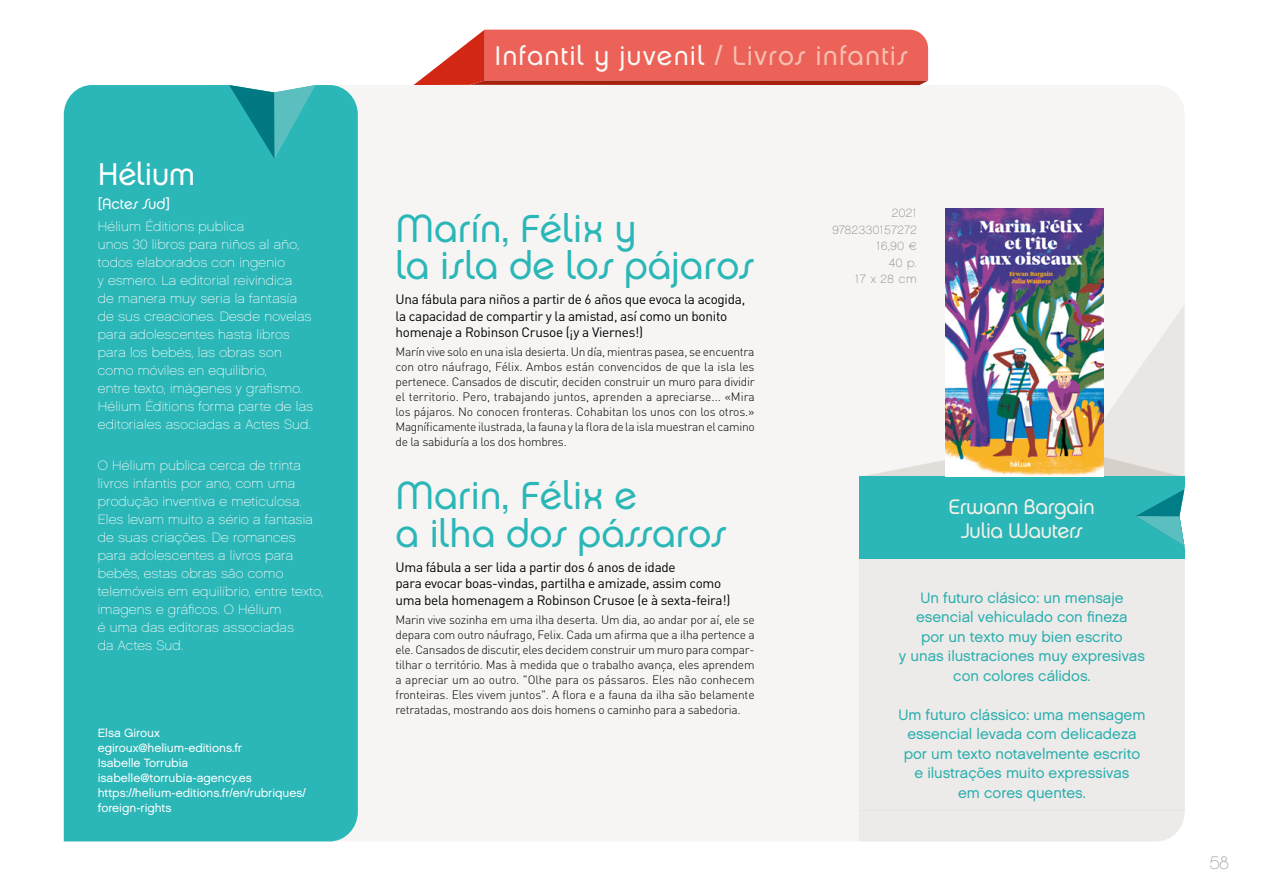
<style>
.page{position:relative;width:1263px;height:893px;background:#fff}
.page>*{position:absolute;margin:0;border:0;box-sizing:border-box;transform-origin:0 0}
.Titre{font:39px/37.5px "Chalet London Nineteen Seventy";color:#2bb6b7}
.TEXTE_BLOC_COULEUR{font:31.5px "Chalet London Nineteen Seventy";letter-spacing:-.01em;color:#fff}
.t1{font:27px "Chalet London Nineteen Seventy";letter-spacing:.04em;color:#faf9f5}
.Texte{font:21px "Chalet London Nineteen Seventy";letter-spacing:-.02em;color:#f3f1e8}
.t2{font:18px "Chalet Paris Nineteen Seventy";color:#a5a19e}
.t3{font:15px/19.5px "Chalet London Nineteen Sixty";color:#2bb6b7;text-align:center}
.TEXTE_BLOC_COULEUR-2{font:15px "Chalet London Nineteen Seventy";letter-spacing:-.01em;color:#fff}
.TEXTE_BLOC_COULEUR-3{font:13.5px/18px "Chalet Paris Nineteen Sixty";letter-spacing:.02em;color:#fff}
.Texte_intro{font:13.5px/16.5px "DIN Pro";letter-spacing:-.02em;color:#000}
.Texte-2{font:300 12px/15px "DIN Pro";letter-spacing:-.02em;color:#000;text-align:justify}
.TEXTE_CONTACT_BLOC_C{font:12px/15px "Chalet London Nineteen Sixty";color:#fff}
.INFO_TECHNIQUE_LIVRE{font:12px/16.5px "Chalet Paris Nineteen Sixty";letter-spacing:.05em;color:#867f75;text-align:right}
.s1{color:#f8beb1}
</style>
<div class="page">
<svg style="left:414px;top:30px;width:514px;height:55px;background:#e6645a"></svg>
<div style="left:358px;top:85px;width:827px;height:756px;background:#f6f5f4"></div>
<div style="left:64px;top:85px;width:294px;height:756px;background:#2bb6b7"></div>
<svg style="left:223px;top:85px;width:98px;height:74px;background:#34aeb1"></svg>
<div style="left:859px;top:477px;width:325px;height:82px;background:#2bb6b7"></div>
<svg style="left:859px;top:304px;width:326px;height:253px"></svg>
<img style="left:945px;top:208px;width:158px;height:269px">
<div style="left:859px;top:559px;width:326px;height:251px;background:#edebe9"></div>
<div style="left:859px;top:810px;width:325px;height:31px;background:#edebe9"></div>
<p class="TEXTE_BLOC_COULEUR" style="left:98px;top:155px;width:99px">Hélium</p>
<p class="TEXTE_BLOC_COULEUR-2" style="left:98px;top:195px;width:74px">[Actes Sud]</p>
<p class="TEXTE_BLOC_COULEUR-3" style="left:98px;top:218px;width:217px">Hélium Éditions publica<br>unos 30 libros para niños al año, todos elaborados con ingenio<br>y esmero. La editorial reivindica<br>de manera muy seria la fantasía de sus creaciones. Desde novelas para adolescentes hasta libros para los bebés, las obras son como móviles en equilibrio,<br>entre texto, imágenes y grafismo.<br>Hélium Éditions forma parte de las editoriales asociadas a Actes Sud.</p>
<p class="TEXTE_BLOC_COULEUR-3" style="left:98px;top:456px;width:227px">O Hélium publica cerca de trinta livros infantis por ano, com uma produção inventiva e meticulosa.<br>Eles levam muito a sério a fantasia de suas criações. De romances para adolescentes a livros para bebês, estas obras são como telemóveis em equilíbrio, entre texto, imagens e gráficos. O Hélium<br>é uma das editoras associadas<br>da Actes Sud.</p>
<p class="TEXTE_CONTACT_BLOC_C" style="left:98px;top:725px;width:64px">Elsa Giroux</p>
<p class="TEXTE_CONTACT_BLOC_C" style="left:98px;top:740px;width:146px">egiroux@helium-editions.fr</p>
<p class="TEXTE_CONTACT_BLOC_C" style="left:98px;top:755px;width:92px">Isabelle Torrubia</p>
<p class="TEXTE_CONTACT_BLOC_C" style="left:98px;top:770px;width:156px">isabelle@torrubia-agency.es</p>
<p class="TEXTE_CONTACT_BLOC_C" style="left:98px;top:785px;width:209px">https://helium-editions.fr/en/rubriques/ foreign-rights</p>
<h3 class="t1" style="left:494px;top:39px;width:415px">Infantil y juvenil <span class="s1">/ Livros infantis</span></h3>
<p class="Titre" style="left:395px;top:209px;width:360px">Marín, Félix y<br>la isla de los pájaros</p>
<p class="Texte_intro" style="left:395px;top:290px;width:351px">Una fábula para niños a partir de 6 años que evoca la acogida, la capacidad de compartir y la amistad, así como un bonito homenaje a Robinson Crusoe (¡y a Viernes!)</p>
<p class="Texte-2" style="left:395px;top:344px;width:361px">Marín vive solo en una isla desierta. Un día, mientras pasea, se encuentra con otro náufrago, Félix. Ambos están convencidos de que la isla les pertenece. Cansados de discutir, deciden construir un muro para dividir el territorio. Pero, trabajando juntos, aprenden a apreciarse... «Mira los pájaros. No conocen fronteras. Cohabitan los unos con los otros.» Magníficamente ilustrada, la fauna y la flora de la isla muestran el camino de la sabiduría a los dos hombres.</p>
<p class="Titre" style="left:395px;top:477px;width:333px">Marin, Félix e<br>a ilha dos pássaros</p>
<p class="Texte_intro" style="left:395px;top:558px;width:336px">Uma fábula a ser lida a partir dos 6 anos de idade<br>para evocar boas-vindas, partilha e amizade, assim como uma bela homenagem a Robinson Crusoe (e à sexta-feira!)</p>
<p class="Texte-2" style="left:395px;top:612px;width:361px">Marin vive sozinha em uma ilha deserta. Um dia, ao andar por aí, ele se depara com outro náufrago, Felix. Cada um afirma que a ilha pertence a ele. Cansados de discutir, eles decidem construir um muro para compar&shy;tilhar o território. Mas à medida que o trabalho avança, eles aprendem a apreciar um ao outro. "Olhe para os pássaros. Eles não conhecem fronteiras. Eles vivem juntos". A flora e a fauna da ilha são belamente retratadas, mostrando aos dois homens o caminho para a sabedoria.</p>
<p class="INFO_TECHNIQUE_LIVRE" style="left:832px;top:205px;width:86px">2021<br>9782330157272<br>16,90 €<br>40 p.<br>17 x 28 cm</p>
<p class="Texte" style="left:948px;top:494px;width:148px">Erwann Bargain</p>
<p class="Texte" style="left:961px;top:518px;width:123px">Julia Wauters</p>
<p class="t3" style="left:899px;top:587px;width:247px">Un futuro clásico: un mensaje esencial vehiculado con fineza<br>por un texto muy bien escrito<br>y unas ilustraciones muy expresivas con colores cálidos.</p>
<p class="t3" style="left:898px;top:704px;width:248px">Um futuro clássico: uma mensagem essencial levada com delicadeza por um texto notavelmente escrito e ilustrações muito expressivas<br>em cores quentes.</p>
<h3 class="t2" style="left:1210px;top:852px;width:21px">58</h3>
</div>
